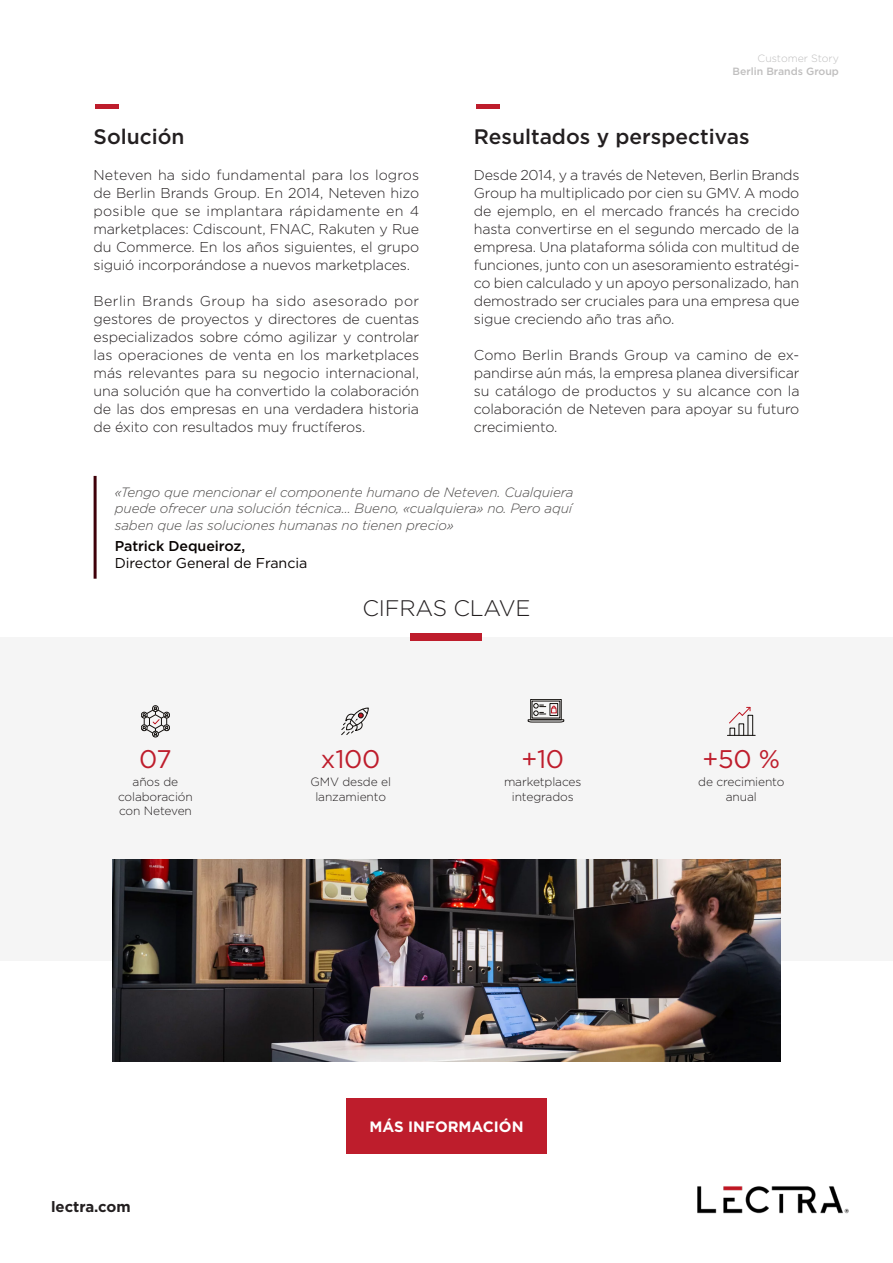
<style>
.page{position:relative;width:893px;height:1263px;background:#fff}
.page>*{position:absolute;margin:0;border:0;box-sizing:border-box;transform-origin:0 0}
.t1{font:25.5px "Gotham";letter-spacing:-.01em;color:#be1d2c}
.t2{font:300 22.5px "Gotham";letter-spacing:-.01em;color:#231f20}
.t3{font:500 21px "Gotham";color:#231f20}
.t4{font:700 15px "Gotham";color:#fff}
.t5{font:700 15px "Gotham";color:#231f20}
.t6{font:300 14.25px/18px "Gotham";letter-spacing:-.01em;color:#231f20;text-align:justify}
.t7{font:14.25px "Gotham";letter-spacing:-.005em;color:#080302}
.t8{font:500 14.25px "Gotham";letter-spacing:-.005em;color:#080302}
.t9{font:italic 300 13.5px/16.2px "Gotham";letter-spacing:-.01em;color:#4b4948;text-align:justify}
.t10{font:300 12px/14.4px "Gotham";letter-spacing:-.01em;color:#231f20;text-align:center}
.t11{font:500 10.5px "Gotham";color:#bfbebe}
.t12{font:300 10.5px "Gotham";color:#bfbebe}
</style>
<div class="page">
<div style="left:0;top:637px;width:893px;height:323px;background:#f5f5f5"></div>
<hr style="left:94px;top:476px;width:3px;height:103px;background:#3f0009">
<hr style="left:96px;top:105px;width:23px;height:4px;background:#be1d2c">
<hr style="left:476px;top:105px;width:24px;height:4px;background:#be1d2c">
<div style="left:163px;top:712px;width:7px;height:6px;border:1px solid #13100d;border-radius:50%"></div>
<div style="left:163px;top:724px;width:7px;height:7px;border:1px solid #13100d;border-radius:50%"></div>
<div style="left:152px;top:705px;width:7px;height:7px;border:1px solid #13100d;border-radius:50%"></div>
<svg style="left:141px;top:707px;width:28px;height:30px"></svg>
<svg style="left:341px;top:707px;width:28px;height:28px"></svg>
<div style="left:730px;top:728px;width:5px;height:8px;border:1px solid #13100d"></div>
<div style="left:739px;top:724px;width:5px;height:12px;border:1px solid #13100d"></div>
<div style="left:748px;top:715px;width:5px;height:21px;border:1px solid #13100d"></div>
<svg style="left:727px;top:735px;width:28px;height:1px"></svg>
<svg style="left:729px;top:707px;width:22px;height:17px"></svg>
<div style="left:530px;top:699px;width:31px;height:21px;border:1px solid #13100d"></div>
<svg style="left:528px;top:703px;width:36px;height:19px"></svg>
<div style="left:411px;top:634px;width:71px;height:7px;background:#be1d2c"></div>
<img style="left:697px;top:1186px;width:152px;height:28px">
<img style="left:113px;top:860px;width:667px;height:201px">
<div style="left:346px;top:1098px;width:201px;height:55px;background:#be1d2c"></div>
<h3 class="t3" style="left:94px;top:123px;width:93px">Solución</h3>
<p class="t6" style="left:94px;top:166px;width:327px">Neteven ha sido fundamental para los logros de Berlin Brands Group. En 2014, Neteven hizo posible que se implantara rápidamente en 4 marketplaces: Cdiscount, FNAC, Rakuten y Rue du Commerce. En los años siguientes, el grupo siguió incorporándose a nuevos marketplaces.</p>
<p class="t6" style="left:94px;top:292px;width:327px">Berlin Brands Group ha sido asesorado por gestores de proyectos y directores de cuentas especializados sobre cómo agilizar y controlar las operaciones de venta en los marketplaces más relevantes para su negocio internacional, una solución que ha convertido la colaboración de las dos empresas en una verdadera historia de éxito con resultados muy fructíferos.</p>
<p class="t12" style="left:758px;top:52px;width:83px">Customer Story</p>
<p class="t11" style="left:732px;top:64px;width:108px">Berlin Brands Group</p>
<h3 class="t3" style="left:474px;top:123px;width:277px">Resultados y perspectivas</h3>
<p class="t6" style="left:474px;top:166px;width:327px">Desde 2014, y a través de Neteven, Berlin Brands Group ha multiplicado por cien su GMV. A modo de ejemplo, en el mercado francés ha crecido hasta convertirse en el segundo mercado de la empresa. Una plataforma sólida con multitud de funciones, junto con un asesoramiento estratégi&shy;co bien calculado y un apoyo personalizado, han demostrado ser cruciales para una empresa que sigue creciendo año tras año.</p>
<p class="t6" style="left:474px;top:346px;width:327px">Como Berlin Brands Group va camino de ex&shy;pandirse aún más, la empresa planea diversificar su catálogo de productos y su alcance con la colaboración de Neteven para apoyar su futuro crecimiento.</p>
<p class="t9" style="left:115px;top:484px;width:460px">«Tengo que mencionar el componente humano de Neteven. Cualquiera puede ofrecer una solución técnica... Bueno, «cualquiera» no. Pero aquí saben que las soluciones humanas no tienen precio»</p>
<p class="t8" style="left:115px;top:537px;width:132px">Patrick Dequeiroz,</p>
<p class="t7" style="left:115px;top:554px;width:194px">Director General de Francia</p>
<h2 class="t2" style="left:362px;top:594px;width:170px">CIFRAS CLAVE</h2>
<h1 class="t1" style="left:139px;top:743px;width:34px">07</h1>
<h1 class="t1" style="left:321px;top:742px;width:61px">x100</h1>
<h1 class="t1" style="left:521px;top:742px;width:44px">+10</h1>
<h1 class="t1" style="left:702px;top:742px;width:79px">+50 %</h1>
<p class="t10" style="left:118px;top:775px;width:76px">años de colaboración con Neteven</p>
<p class="t10" style="left:310px;top:775px;width:82px">GMV desde el lanzamiento</p>
<p class="t10" style="left:504px;top:775px;width:79px">marketplaces integrados</p>
<p class="t10" style="left:698px;top:775px;width:88px">de crecimiento anual</p>
<p class="t5" style="left:51px;top:1197px;width:81px">lectra.com</p>
<p class="t4" style="left:369px;top:1116px;width:156px">MÁS INFORMACIÓN</p>
</div>
